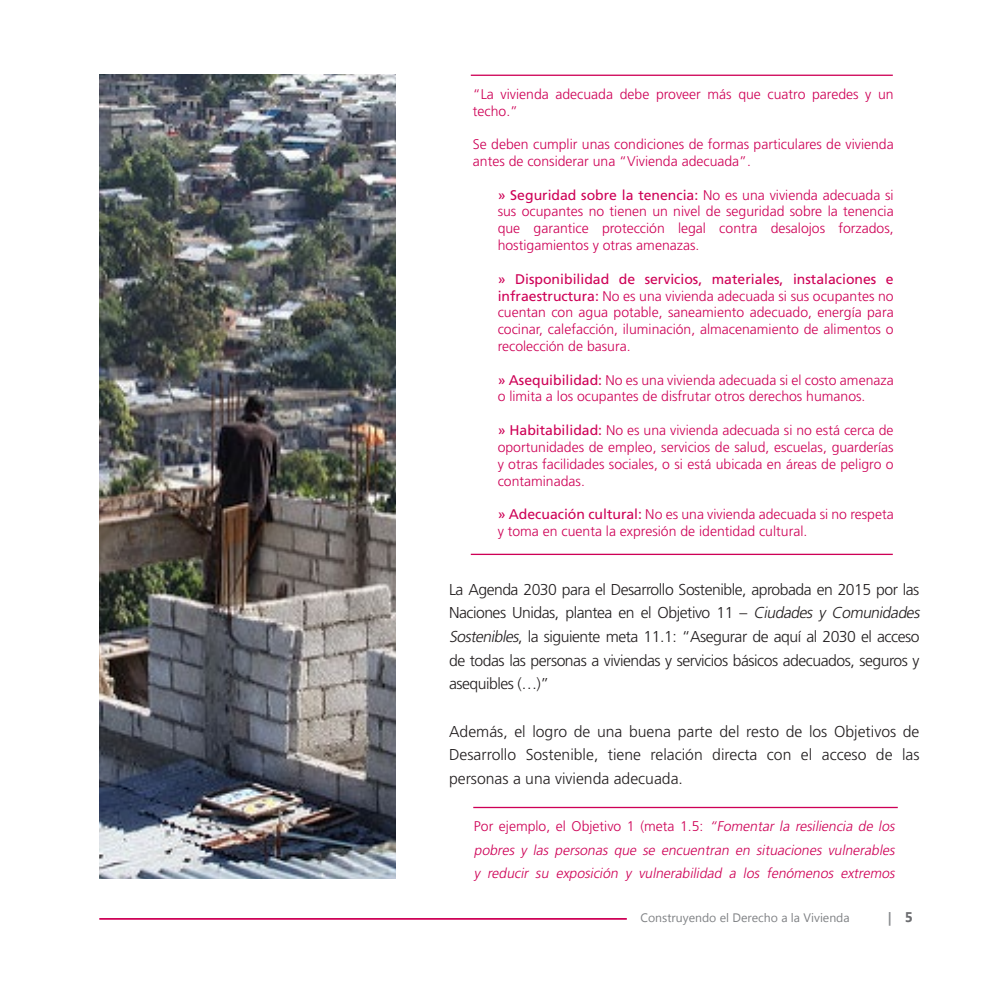
<style>
.page{position:relative;width:993px;height:993px;background:#fff}
.page>*{position:absolute;margin:0;border:0;box-sizing:border-box;transform-origin:0 0}
.parrafo_cuerpo{font:300 15.75px/23.6px "Frutiger LT Std";letter-spacing:-.03em;color:#231f20}
.ladillo{font:300 14px/16.8px "Frutiger LT Std";color:#ce0056}
.parrafo_cuerpo-2{font:italic 300 14px/23.6px "Frutiger LT Std";color:#ce0056;text-align:justify}
.t1{font:700 14px "Myanmar Text";color:#6c6d70}
.t2{font:12.25px "Myanmar Text";color:#808285}
.s1{font-weight:400}
.s2{font-style:italic}
.s3{font-style:normal}
</style>
<div class="page">
<svg style="left:888px;top:912px;width:2px;height:13px"></svg>
<hr style="left:99px;top:917px;width:527px;height:2px;background:#ce0056">
<hr style="left:470px;top:553px;width:422px;height:2px;background:#ce0056">
<hr style="left:470px;top:75px;width:422px;height:1px;background:#ce0056">
<img style="left:99px;top:74px;width:297px;height:804px">
<hr style="left:473px;top:806px;width:424px;height:1px;background:#ce0056">
<p class="ladillo" style="left:472px;top:86px;width:422px">“La vivienda adecuada debe proveer más que cuatro paredes y un techo.”</p>
<p class="ladillo" style="left:472px;top:136px;width:422px">Se deben cumplir unas condiciones de formas particulares de vivienda antes de considerar una “Vivienda adecuada”.</p>
<p class="ladillo" style="left:497px;top:186px;width:397px;text-align:justify"><span class="s1">» Seguridad sobre la tenencia:</span> No es una vivienda adecuada si sus ocupantes no tienen un nivel de seguridad sobre la tenencia que garantice protección legal contra desalojos forzados, hostigamientos y otras amenazas.</p>
<p class="ladillo" style="left:497px;top:270px;width:397px;text-align:justify"><span class="s1">» Disponibilidad de servicios, materiales, instalaciones e infraestructura:</span> No es una vivienda adecuada si sus ocupantes no cuentan con agua potable, saneamiento adecuado, energía para cocinar, calefacción, iluminación, almacenamiento de alimentos o recolección de basura.</p>
<p class="ladillo" style="left:497px;top:371px;width:397px"><span class="s1">» Asequibilidad:</span> No es una vivienda adecuada si el costo amenaza o limita a los ocupantes de disfrutar otros derechos humanos.</p>
<p class="ladillo" style="left:497px;top:422px;width:397px;text-align:justify"><span class="s1">» Habitabilidad:</span> No es una vivienda adecuada si no está cerca de oportunidades de empleo, servicios de salud, escuelas, guarderías y otras facilidades sociales, o si está ubicada en áreas de peligro o contaminadas.</p>
<p class="ladillo" style="left:497px;top:506px;width:397px"><span class="s1">» Adecuación cultural:</span> No es una vivienda adecuada si no respeta y toma en cuenta la expresión de identidad cultural.</p>
<p class="parrafo_cuerpo" style="left:449px;top:577px;width:475px">La Agenda 2030 para el Desarrollo Sostenible, aprobada en 2015 por las Naciones Unidas, plantea en el Objetivo 11 – <span class="s2">Ciudades y Comunidades Sostenibles</span>, la siguiente meta 11.1: “Asegurar de aquí al 2030 el acceso de todas las personas a viviendas y servicios básicos adecuados, seguros y asequibles (…)”</p>
<p class="parrafo_cuerpo" style="left:449px;top:719px;width:472px;text-align:justify">Además, el logro de una buena parte del resto de los Objetivos de Desarrollo Sostenible, tiene relación directa con el acceso de las personas a una vivienda adecuada.</p>
<p class="parrafo_cuerpo-2" style="left:473px;top:814px;width:425px"><span class="s3">Por ejemplo, el Objetivo 1 (meta 1.5:</span> “Fomentar la resiliencia de los pobres y las personas que se encuentran en situaciones vulnerables y reducir su exposición y vulnerabilidad a los fenómenos extremos</p>
<p class="t2" style="left:640px;top:909px;width:211px">Construyendo el Derecho a la Vivienda</p>
<p class="t1" style="left:904px;top:908px;width:10px">5</p>
</div>
